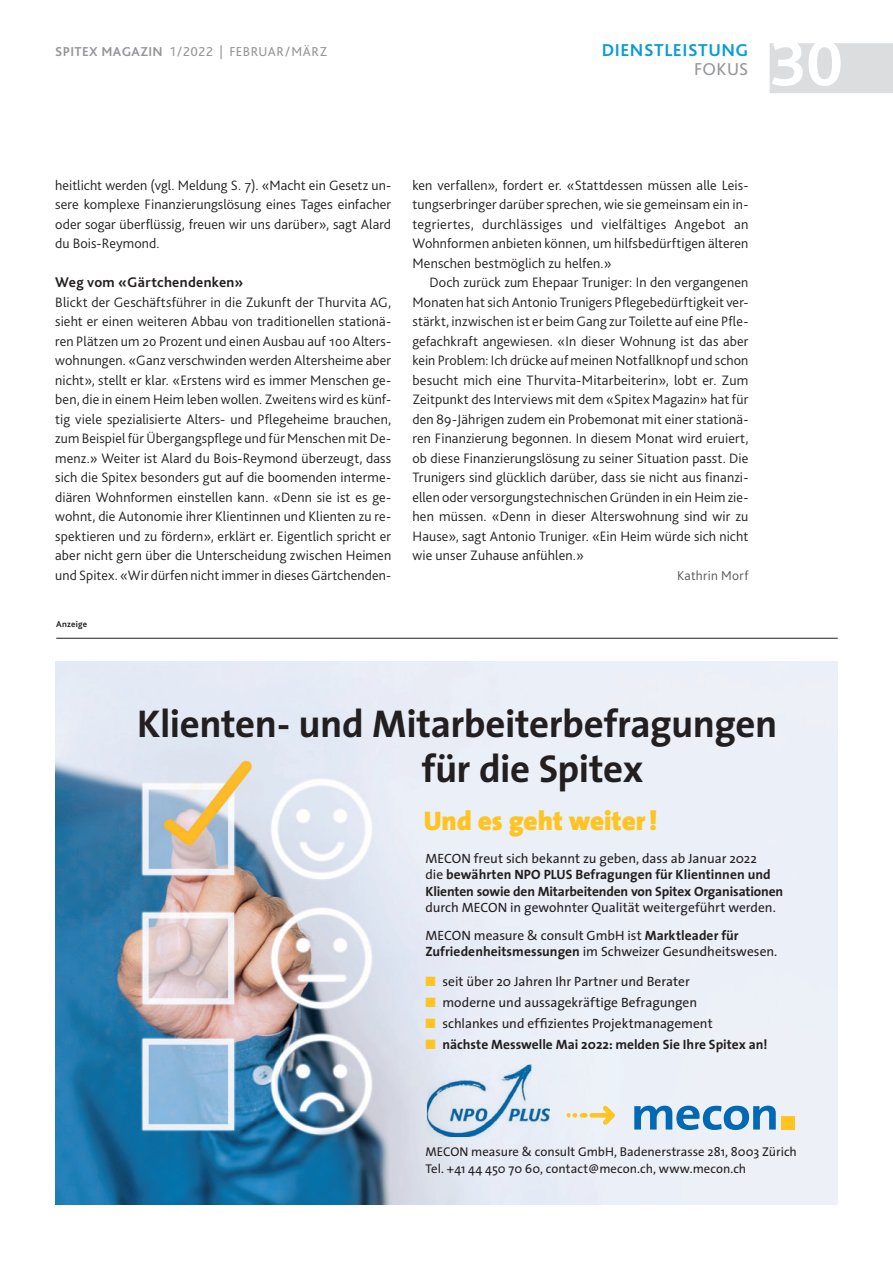
<style>
.page{position:relative;width:893px;height:1263px;background:#fff}
.page>*{position:absolute;margin:0;border:0;box-sizing:border-box;transform-origin:0 0}
.t1{font:700 67.5px "Bliss 2";color:#fff}
.t2{font:700 39px/45px "The Sans";letter-spacing:-.01em;color:#231f20}
.t3{font:900 27px "The Sans";color:#fec422}
.t4{font:700 18px "Bliss 2";letter-spacing:.03em;color:#0a9bd9}
.t5{font:18px "Bliss 2";letter-spacing:.02em;color:#939598}
.t6{font:700 17.55px/21.5px "Calibri";color:#231f20}
.t7{font:700 14.7px "Bliss 2";letter-spacing:.02em;color:#231f20}
.t8{font:300 14.25px/19.5px "Bliss 2";letter-spacing:.005em;color:#231f20;text-align:justify}
.t9{font:14.1px/18.8px "Calibri";color:#231f20}
.t10{font:13.5px/28.2px "The Sans";color:#231f20}
.t11{font:700 13.5px/16.2px "The Sans";color:#231f20}
.t12{font:13.5px "Bliss 2";letter-spacing:.035em;color:#939598}
.t13{font:300 13.5px "Bliss 2";letter-spacing:.02em;color:#57585a}
.t14{font:12.75px/16.5px "The Sans";color:#231f20}
.t15{font:700 9px "Bliss 2";letter-spacing:.025em;color:#231f20}
.s1{font-weight:700}
.s2{font-weight:400}
.s3{color:#fec422}
</style>
<div class="page">
<div style="left:770px;top:43px;width:123px;height:50px;background:#dcdddf"></div>
<img style="left:55px;top:662px;width:783px;height:542px">
<svg style="left:634px;top:1106px;width:142px;height:24px;background:#6ca5d1"></svg>
<div style="left:781px;top:1115px;width:14px;height:14px;background:#fec422"></div>
<img style="left:427px;top:1064px;width:123px;height:73px">
<svg style="left:567px;top:1106px;width:48px;height:19px"></svg>
<hr style="left:56px;top:638px;width:782px;height:1px;background:#231f20">
<p class="t12" style="left:55px;top:43px;width:273px"><span class="s1">SPITEX MAGAZIN</span> 1/2022 | FEBRUAR/MÄRZ</p>
<p class="t4" style="left:602px;top:39px;width:148px">DIENSTLEISTUNG</p>
<p class="t5" style="left:694px;top:58px;width:56px">FOKUS</p>
<h1 class="t1" style="left:770px;top:21px;width:76px">30</h1>
<p class="t8" style="left:55px;top:175px;width:337px">heitlicht werden (vgl. Meldung S. 7). «Macht ein Gesetz un&shy;sere komplexe Finanzierungslösung eines Tages einfacher oder sogar überflüssig, freuen wir uns darüber», sagt Alard du Bois-Reymond.</p>
<p class="t7" style="left:55px;top:273px;width:190px">Weg vom «Gärtchendenken»</p>
<p class="t8" style="left:55px;top:292px;width:337px">Blickt der Geschäftsführer in die Zukunft der Thurvita AG, sieht er einen weiteren Abbau von traditionellen stationä&shy;ren Plätzen um 20 Prozent und einen Ausbau auf 100 Alters&shy;wohnungen. «Ganz verschwinden werden Altersheime aber nicht», stellt er klar. «Erstens wird es immer Menschen ge&shy;ben, die in einem Heim leben wollen. Zweitens wird es künf&shy;tig viele spezialisierte Alters- und Pflegeheime brauchen, zum Beispiel für Übergangspflege und für Menschen mit De&shy;menz.» Weiter ist Alard du Bois-Reymond überzeugt, dass sich die Spitex besonders gut auf die boomenden interme&shy;diären Wohnformen einstellen kann. «Denn sie ist es ge&shy;wohnt, die Autonomie ihrer Klientinnen und Klienten zu re&shy;spektieren und zu fördern», erklärt er. Eigentlich spricht er aber nicht gern über die Unterscheidung zwischen Heimen und Spitex. «Wir dürfen nicht immer in dieses Gärtchenden-</p>
<p class="t15" style="left:56px;top:619px;width:33px">Anzeige</p>
<p class="t8" style="left:412px;top:175px;width:337px">ken verfallen», fordert er. «Stattdessen müssen alle Leis&shy;tungserbringer darüber sprechen, wie sie gemeinsam ein in&shy;tegriertes, durchlässiges und vielfältiges Angebot an Wohnformen anbieten können, um hilfsbedürftigen älteren Menschen bestmöglich zu helfen.»</p>
<p class="t8" style="left:412px;top:273px;width:337px;text-indent:17px">Doch zurück zum Ehepaar Truniger: In den vergangenen Monaten hat sich Antonio Trunigers Pflegebedürftigkeit ver&shy;stärkt, inzwischen ist er beim Gang zur Toilette auf eine Pfle&shy;gefachkraft angewiesen. «In dieser Wohnung ist das aber kein Problem: Ich drücke auf meinen Notfallknopf und schon besucht mich eine Thurvita-Mitarbeiterin», lobt er. Zum Zeitpunkt des Interviews mit dem «Spitex Magazin» hat für den 89-Jährigen zudem ein Probemonat mit einer stationä&shy;ren Finanzierung begonnen. In diesem Monat wird eruiert, ob diese Finanzierungslösung zu seiner Situation passt. Die Trunigers sind glücklich darüber, dass sie nicht aus finanzi&shy;ellen oder versorgungstechnischen Gründen in ein Heim zie&shy;hen müssen. «Denn in dieser Alterswohnung sind wir zu Hause», sagt Antonio Truniger. «Ein Heim würde sich nicht wie unser Zuhause anfühlen.»</p>
<p class="t13" style="left:677px;top:567px;width:73px">Kathrin Morf</p>
<h2 class="t2" style="left:422px;top:700px;width:357px;text-indent:-285px">Klienten- und Mitarbeiterbefragungen für die Spitex</h2>
<h3 class="t3" style="left:424px;top:798px;width:235px">Und es geht weiter !</h3>
<p class="t6" style="left:424px;top:871px;width:281px">Klienten‐ und Mitarbeiterbefragungen für die Spitex</p>
<p class="t9" style="left:424px;top:922px;width:297px">MECON freut sich bekannt zu geben, dass ab Januar<br>2022 die <span class="s1">bewährten NPO Plus‐Befragungen für</span></p>
<p class="t9" style="left:424px;top:978px;width:288px"><span class="s1">Mitarbeitenden von Spitex‐Organisationen</span> durch<br>MECON in der gewohnten Qualität weitergeführt werden.</p>
<p class="t11" style="left:425px;top:850px;width:359px"><span class="s2">MECON freut sich bekannt zu geben, dass ab Januar 2022<br>die</span> bewährten NPO PLUS Befragungen für Klientinnen und<br>Klienten sowie den Mitarbeitenden von Spitex Organisationen</p>
<p class="t10" style="left:425px;top:893px;width:352px">durch MECON in gewohnter Qualität weitergeführt werden.<br>MECON measure &amp; consult GmbH ist <span class="s1">Marktleader für</span></p>
<p class="t10" style="left:425px;top:937px;width:353px"><span class="s1">Zufriedenheitsmessungen</span> im Schweizer Gesundheitswesen.</p>
<p class="t10" style="left:425px;top:967px;width:266px"><span class="s3">■</span> seit über 20 Jahren Ihr Partner und Berater</p>
<p class="t10" style="left:425px;top:988px;width:273px"><span class="s3">■</span> moderne und aussagekräftige Befragungen</p>
<p class="t10" style="left:425px;top:1009px;width:289px"><span class="s3">■</span> schlankes und effizientes Projektmanagement</p>
<p class="t11" style="left:425px;top:1036px;width:344px"><span class="s3">■</span> nächste Messwelle Mai 2022: melden Sie Ihre Spitex an!</p>
<p class="t14" style="left:425px;top:1143px;width:373px">MECON measure &amp; consult GmbH, Badenerstrasse 281, 8003 Zürich<br>Tel. +41 44 450 70 60, contact@mecon.ch, www.mecon.ch</p>
</div>
